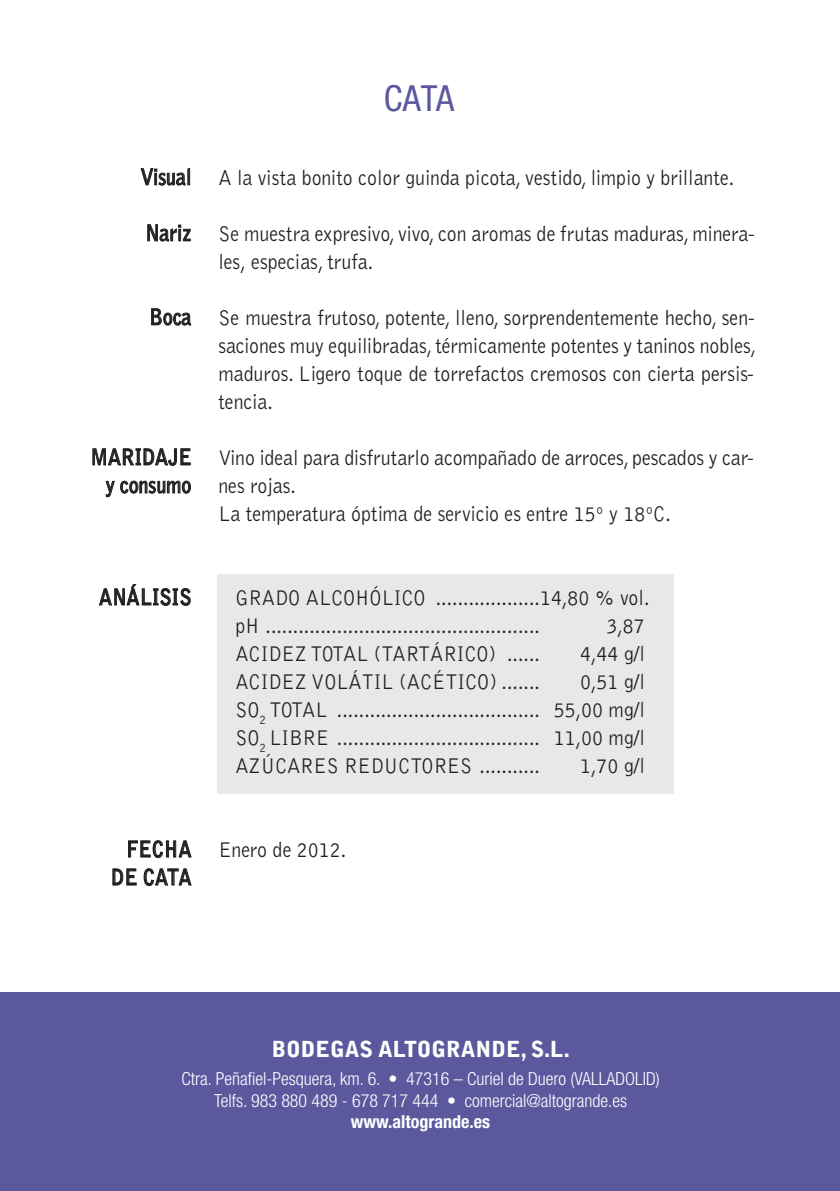
<style>
.page{position:relative;width:840px;height:1191px;background:#fff}
.page>*{position:absolute;margin:0;border:0;box-sizing:border-box;transform-origin:0 0}
.t1{font:condensed 36px "Helvetica Neue";color:#5b589e}
.t2{font:300 22px/28px "Bell Gothic";color:#231f20;scale:.9 1}
.t3{font:700 22px/28px "Bell Gothic";letter-spacing:-.005em;color:#231f20;text-align:right;scale:.9 1}
.t4{font:900 22px "Bell Gothic";color:#fff}
.t5{font:300 condensed 18px/21.6px "Helvetica Neue";color:#fff;text-align:center}
.t6{font:700 condensed 18px "Helvetica Neue";color:#fff}
</style>
<div class="page">
<hr style="left:839px;top:0;width:1px;height:1191px;background:#231f20">
<div style="left:0;top:992px;width:839px;height:199px;background:#5b589e"></div>
<div style="left:217px;top:575px;width:456px;height:219px;background:#e7e8e9"></div>
<p class="t3" style="left:140px;top:164px;width:58px">Visual</p>
<p class="t3" style="left:145px;top:220px;width:52px">Nariz</p>
<p class="t3" style="left:149px;top:304px;width:48px">Boca</p>
<p class="t3" style="left:90px;top:444px;width:114px">MARIDAJE y consumo</p>
<p class="t3" style="left:99px;top:584px;width:104px">ANÁLISIS</p>
<p class="t3" style="left:111px;top:836px;width:91px">FECHA<br>DE CATA</p>
<h1 class="t1" style="left:384px;top:85px;width:71px">CATA</h1>
<p class="t2" style="left:218px;top:164px;width:574px">A la vista bonito color guinda picota, vestido, limpio y brillante.</p>
<p class="t2" style="left:218px;top:220px;width:597px">Se muestra expresivo, vivo, con aromas de frutas maduras, minera&shy;les, especias, trufa.</p>
<p class="t2" style="left:218px;top:304px;width:599px">Se muestra frutoso, potente, lleno, sorprendentemente hecho, sen&shy;saciones muy equilibradas, térmicamente potentes y taninos nobles, maduros. Ligero toque de torrefactos cremosos con cierta persis&shy;tencia.</p>
<p class="t2" style="left:218px;top:444px;width:596px">Vino ideal para disfrutarlo acompañado de arroces, pescados y car&shy;nes rojas.<br>La temperatura óptima de servicio es entre 15º y 18ºC.</p>
<p class="t2" style="left:235px;top:584px;width:461px">GRADO ALCOHÓLICO ...................14,80 % vol. pH ..................................................</p>
<p class="t2" style="left:606px;top:612px;width:44px">3,87</p>
<p class="t2" style="left:235px;top:640px;width:340px">ACIDEZ TOTAL (TARTÁRICO) ......</p>
<p class="t2" style="left:579px;top:640px;width:73px">4,44 g/l</p>
<p class="t2" style="left:235px;top:668px;width:340px">ACIDEZ VOLÁTIL (ACÉTICO) .......</p>
<p class="t2" style="left:235px;top:668px;width:456px;text-align:justify;text-indent:344px">0,51 g/l SO<sub>2</sub> TOTAL ..................................... 55,00 mg/l SO<sub>2</sub> LIBRE ..................................... 11,00 mg/l AZÚCARES REDUCTORES ...........</p>
<p class="t2" style="left:579px;top:752px;width:73px">1,70 g/l</p>
<p class="t2" style="left:218px;top:836px;width:144px">Enero de 2012.</p>
<p class="t4" style="left:271px;top:1040px;width:299px">BODEGAS ALTOGRANDE, S.L.</p>
<p class="t5" style="left:181px;top:1069px;width:479px">Ctra. Peñafiel-Pesquera, km. 6. • 47316 – Curiel de Duero (VALLADOLID)<br>Telfs. 983 880 489 - 678 717 444 • comercial@altogrande.es</p>
<p class="t6" style="left:351px;top:1115px;width:141px">www.altogrande.es</p>
</div>
